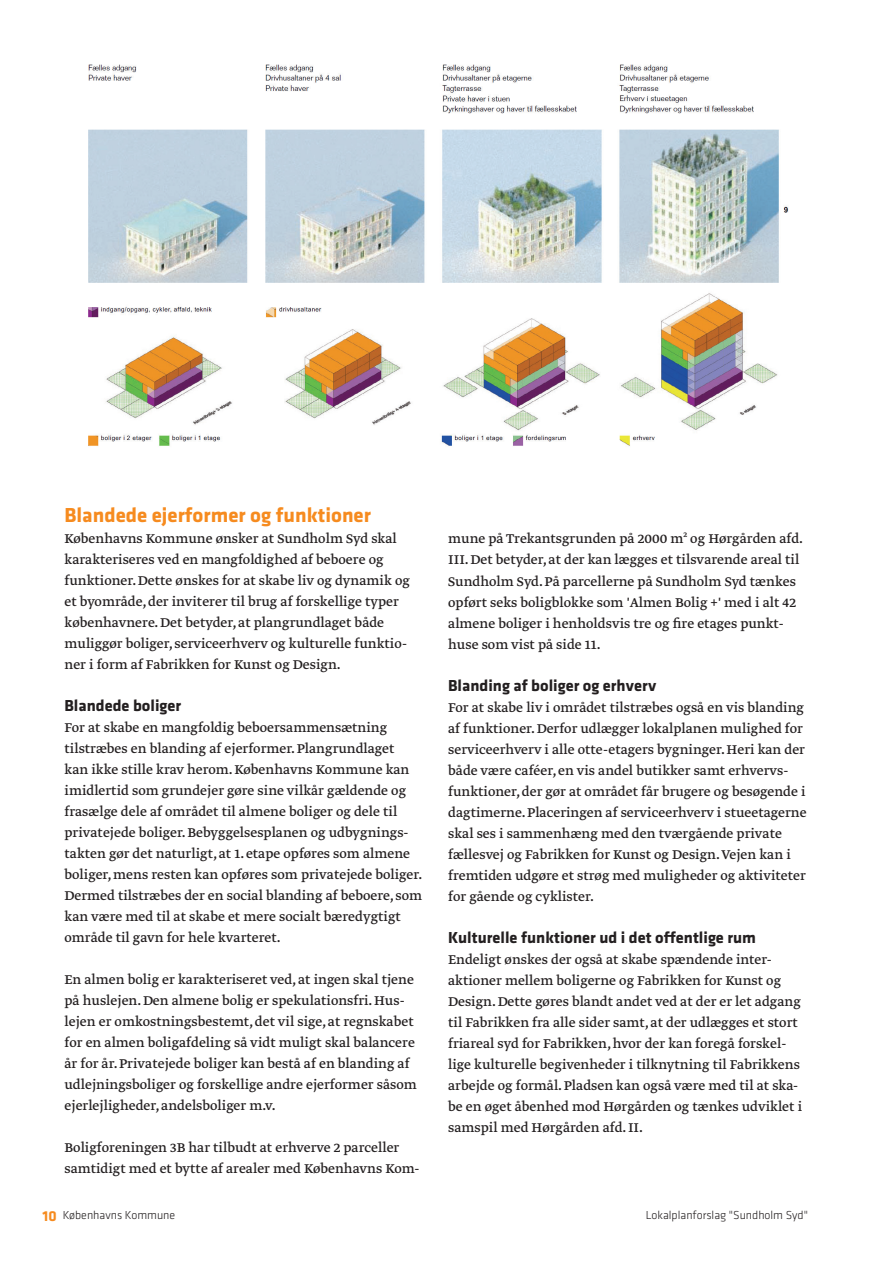
<style>
.page{position:relative;width:893px;height:1263px;background:#fff}
.page>*{position:absolute;margin:0;border:0;box-sizing:border-box;transform-origin:0 0}
.t1{font:700 21px "Klavika";color:#f68b1f}
.t2{font:700 16.5px "Klavika";color:#231f20}
.t3{font:15px/21px "Greta Text";color:#231f20}
.t4{font:300 12px "Klavika";color:#231f20}
.s1{font-weight:700;font-size:15px;color:#f68b1f}
</style>
<div class="page">
<img style="left:88px;top:64px;width:701px;height:382px">
<h1 class="t1" style="left:65px;top:506px;width:308px">Blandede ejerformer og funktioner</h1>
<p class="t3" style="left:65px;top:529px;width:347px">Københavns Kommune ønsker at Sundholm Syd skal karakteriseres ved en mangfoldighed af beboere og funktioner. Dette ønskes for at skabe liv og dynamik og et byområde, der inviterer til brug af forskellige typer københavnere. Det betyder, at plangrundlaget både muliggør boliger, serviceerhverv og kulturelle funktio&shy;ner i form af Fabrikken for Kunst og Design.</p>
<p class="t2" style="left:65px;top:698px;width:118px">Blandede boliger</p>
<p class="t3" style="left:65px;top:718px;width:359px">For at skabe en mangfoldig beboersammensætning tilstræbes en blanding af ejerformer. Plangrundlaget<br>kan ikke stille krav herom. Københavns Kommune kan imidlertid som grundejer gøre sine vilkår gældende og frasælge dele af området til almene boliger og dele til privatejede boliger. Bebyggelsesplanen og udbygnings&shy;takten gør det naturligt, at 1. etape opføres som almene boliger, mens resten kan opføres som privatejede boliger.<br>Dermed tilstræbes der en social blanding af beboere, som kan være med til at skabe et mere socialt bæredygtigt område til gavn for hele kvarteret.</p>
<p class="t3" style="left:65px;top:970px;width:354px">En almen bolig er karakteriseret ved, at ingen skal tjene på huslejen. Den almene bolig er spekulationsfri. Hus&shy;lejen er omkostningsbestemt, det vil sige, at regnskabet for en almen boligafdeling så vidt muligt skal balancere år for år. Privatejede boliger kan bestå af en blanding af udlejningsboliger og forskellige andre ejerformer såsom ejerlejligheder, andelsboliger m.v.</p>
<p class="t3" style="left:65px;top:1138px;width:356px">Boligforeningen 3B har tilbudt at erhverve 2 parceller samtidigt med et bytte af arealer med Københavns Kom-</p>
<p class="t3" style="left:448px;top:529px;width:356px">mune på Trekantsgrunden på 2000 m² og Hørgården afd.<br>III. Det betyder, at der kan lægges et tilsvarende areal til Sundholm Syd. På parcellerne på Sundholm Syd tænkes opført seks boligblokke som 'Almen Bolig +' med i alt 42 almene boliger i henholdsvis tre og fire etages punkt&shy;huse som vist på side 11.</p>
<p class="t2" style="left:448px;top:678px;width:210px">Blanding af boliger og erhverv</p>
<p class="t3" style="left:448px;top:697px;width:360px">For at skabe liv i området tilstræbes også en vis blanding af funktioner. Derfor udlægger lokalplanen mulighed for serviceerhverv i alle otte-etagers bygninger. Heri kan der både være caféer, en vis andel butikker samt erhvervs&shy;funktioner, der gør at området får brugere og besøgende i dagtimerne. Placeringen af serviceerhverv i stueetagerne skal ses i sammenhæng med den tværgående private fællesvej og Fabrikken for Kunst og Design. Vejen kan i fremtiden udgøre et strøg med muligheder og aktiviteter for gående og cyklister.</p>
<p class="t2" style="left:448px;top:930px;width:309px">Kulturelle funktioner ud i det offentlige rum</p>
<p class="t3" style="left:448px;top:949px;width:355px">Endeligt ønskes der også at skabe spændende inter&shy;aktioner mellem boligerne og Fabrikken for Kunst og Design. Dette gøres blandt andet ved at der er let adgang til Fabrikken fra alle sider samt, at der udlægges et stort friareal syd for Fabrikken, hvor der kan foregå forskel&shy;lige kulturelle begivenheder i tilknytning til Fabrikkens arbejde og formål. Pladsen kan også være med til at ska&shy;be en øget åbenhed mod Hørgården og tænkes udviklet i samspil med Hørgården afd. II.</p>
<p class="t4" style="left:43px;top:1211px;width:134px"><span class="s1">10</span> Københavns Kommune</p>
<p class="t4" style="left:646px;top:1210px;width:164px">Lokalplanforslag "Sundholm Syd"</p>
</div>
